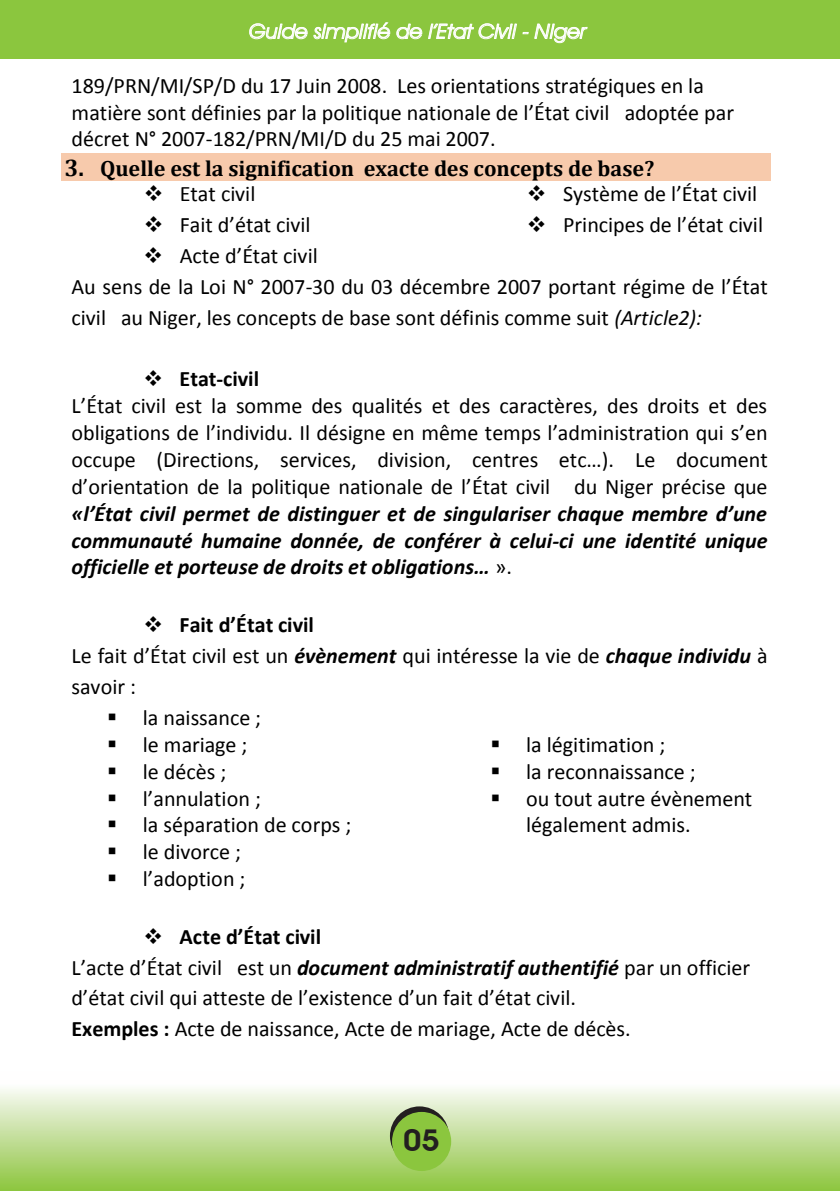
<style>
.page{position:relative;width:840px;height:1191px;background:#fff}
.page>*{position:absolute;margin:0;border:0;box-sizing:border-box;transform-origin:0 0}
.t1{font:600 30px "Avant Garde IT Cby BT";color:#231f20;scale:1.06 1}
.t2{font:22px/26.8px "Calibri";color:#000}
.t3{font:italic 700 22px/26.8px "Calibri";color:#000;text-align:justify}
.t4{font:700 22px "Cambria";color:#000}
.t5{font:italic 20px "Avant Garde IT Cby BT";color:#fff;scale:1.06 1}
.s1{font-size:24px}
.s2{font-style:italic}
.s3{font-weight:700}
.s4{font-weight:400;font-style:normal}
.s5{font-weight:700;font-style:italic}
</style>
<div class="page">
<div style="left:0;top:1071px;width:839px;height:120px;background:linear-gradient(to bottom,#fff,#8ec540)"></div>
<svg style="left:390px;top:1106px;width:59px;height:59px"></svg>
<div style="left:392px;top:1112px;width:59px;height:59px;background:#8bc63e;border-radius:50%"></div>
<div style="left:0;top:0;width:839px;height:58px;background:#8bc63e"></div>
<svg style="left:249px;top:23px;width:58px;height:16px"></svg>
<svg style="left:313px;top:22px;width:77px;height:21px"></svg>
<svg style="left:396px;top:24px;width:26px;height:15px"></svg>
<svg style="left:428px;top:23px;width:100px;height:16px"></svg>
<svg style="left:534px;top:24px;width:53px;height:19px"></svg>
<div style="left:61px;top:153px;width:709px;height:27px;background:#f7caac"></div>
<p class="t5" style="left:249px;top:19px;width:319px">Guide simplifié de l’Etat Civil - Niger</p>
<p class="t2" style="left:72px;top:72px;width:663px">189/PRN/MI/SP/D du 17 Juin 2008. Les orientations stratégiques en la matière sont définies par la politique nationale de l’État civil adoptée par décret N° 2007-182/PRN/MI/D du 25 mai 2007.</p>
<p class="t4" style="left:64px;top:152px;width:591px"><span class="s1">3.</span> Quelle est la signification exacte des concepts de base?</p>
<p class="t2" style="left:144px;top:180px;width:113px">❖ Etat civil</p>
<p class="t2" style="left:144px;top:211px;width:168px">❖ Fait d’état civil</p>
<p class="t2" style="left:144px;top:242px;width:175px">❖ Acte d’État civil</p>
<p class="t2" style="left:526px;top:180px;width:232px">❖ Système de l’État civil</p>
<p class="t2" style="left:526px;top:211px;width:237px">❖ Principes de l’état civil</p>
<p class="t2" style="left:71px;top:271px;width:697px;line-height:31px">Au sens de la Loi N° 2007-30 du 03 décembre 2007 portant régime de l’État civil au Niger, les concepts de base sont définis comme suit <span class="s2">(Article2):</span></p>
<p class="t2" style="left:71px;top:366px;width:697px;text-indent:72px">❖ <span class="s3">Etat-civil<br></span>L’État civil est la somme des qualités et des caractères, des droits et des obligations de l’individu. Il désigne en même temps l’administration qui s’en occupe (Directions, services, division, centres etc…). Le document d’orientation de la politique nationale de l’État civil du Niger précise que</p>
<p class="t3" style="left:71px;top:500px;width:697px">«l’État civil permet de distinguer et de singulariser chaque membre d’une communauté humaine donnée, de conférer à celui-ci une identité unique officielle et porteuse de droits et obligations… <span class="s4">».</span></p>
<p class="t2" style="left:71px;top:609px;width:697px;line-height:30.8px;text-indent:72px">❖ <span class="s3">Fait d’État civil<br></span>Le fait d’État civil est un <span class="s5">évènement</span> qui intéresse la vie de <span class="s5">chaque individu</span> à savoir :</p>
<p class="t2" style="left:107px;top:704px;width:155px">▪ la naissance ;</p>
<p class="t2" style="left:107px;top:731px;width:142px">▪ le mariage ;</p>
<p class="t2" style="left:107px;top:758px;width:120px">▪ le décès ;</p>
<p class="t2" style="left:107px;top:785px;width:155px">▪ l’annulation ;</p>
<p class="t2" style="left:107px;top:811px;width:245px">▪ la séparation de corps ;</p>
<p class="t2" style="left:107px;top:838px;width:135px">▪ le divorce ;</p>
<p class="t2" style="left:107px;top:865px;width:139px">▪ l’adoption ;</p>
<p class="t2" style="left:490px;top:731px;width:176px">▪ la légitimation ;</p>
<p class="t2" style="left:490px;top:758px;width:206px">▪ la reconnaissance ;</p>
<p class="t2" style="left:526px;top:785px;width:227px;text-indent:-36px">▪ ou tout autre évènement légalement admis.</p>
<p class="t2" style="left:71px;top:921px;width:680px;line-height:30.8px;text-indent:72px">❖ <span class="s3">Acte d’État civil<br></span>L’acte d’État civil est un <span class="s5">document administratif authentifié</span> par un officier d’état civil qui atteste de l’existence d’un fait d’état civil.<br><span class="s3">Exemples :</span> Acte de naissance, Acte de mariage, Acte de décès.</p>
<h1 class="t1" style="left:403px;top:1122px;width:36px">05</h1>
</div>
